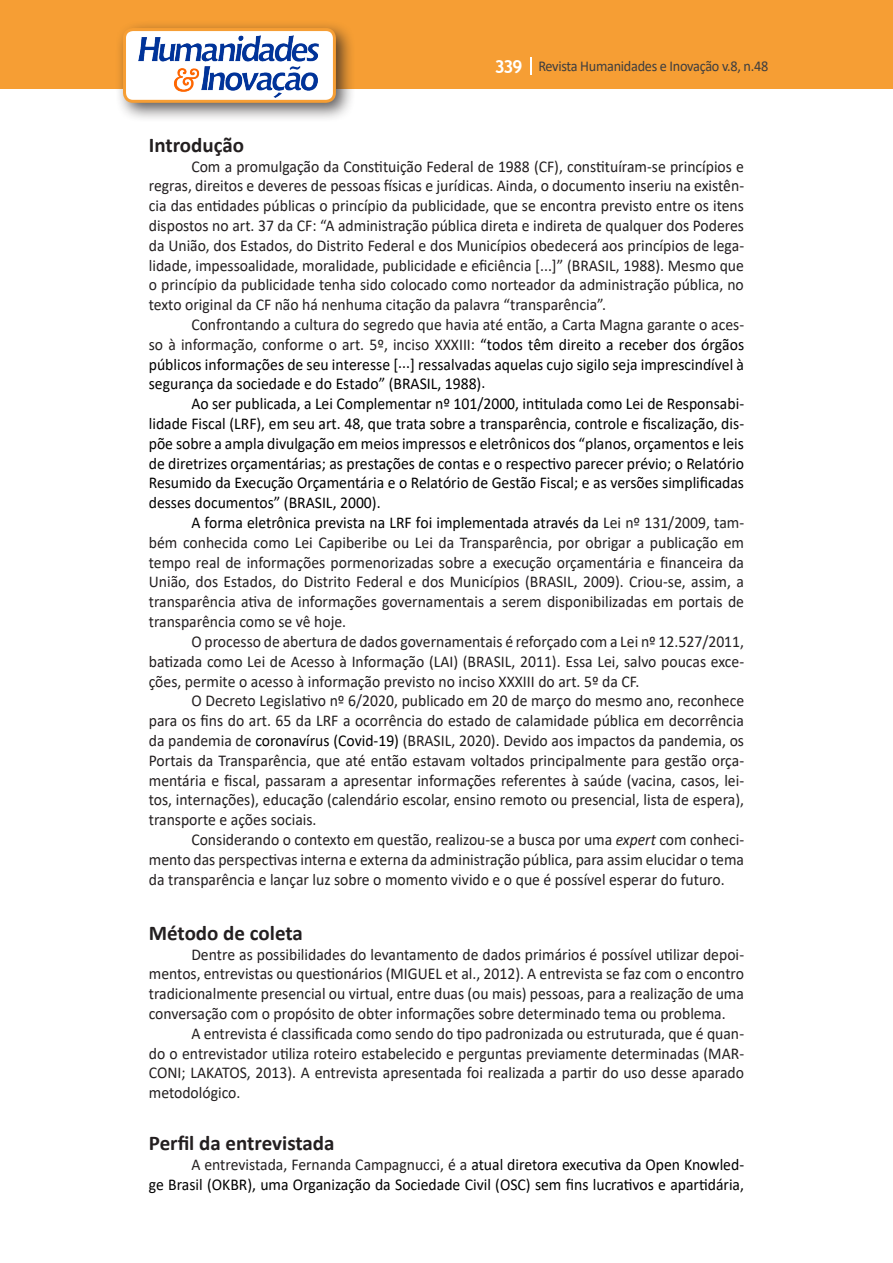
<style>
.page{position:relative;width:893px;height:1263px;background:#fff}
.page>*{position:absolute;margin:0;border:0;box-sizing:border-box;transform-origin:0 0}
.Titulo_2{font:700 21px "Calibri";color:#231f20}
.Texto{font:16.5px/19.8px "Calibri";color:#231f20;text-align:justify;scale:.95 1}
.Texto-2{font:16.5px/19.8px "Calibri";color:#000;text-align:justify;scale:.95 1}
.t1{font:15px "Calibri";letter-spacing:-.02em;color:#3e3e3f;scale:.95 1}
.s1{font-family:"Trebuchet MS";font-weight:700;font-size:18px;color:#fff}
.s2{color:#231f20}
.s3{color:#000}
.s4{font-style:italic}
</style>
<div class="page">
<div style="left:0;top:0;width:893px;height:88px;background:#f69e34"></div>
<svg style="left:530px;top:57px;width:2px;height:18px"></svg>
<div style="left:115px;top:20px;width:241px;height:103px;background:#231f20;opacity:.75"></div>
<div style="left:125px;top:30px;width:209px;height:71px;background:#fff;border-radius:9px"></div>
<img style="left:138px;top:35px;width:181px;height:62px">
<div style="left:123px;top:28px;width:213px;height:75px;border:3px solid #f69e34;border-radius:9px"></div>
<p class="t1" style="left:495px;top:56px;width:290px"><span class="s1">339</span> Revista Humanidades e Inovação v.8, n.48</p>
<p class="Titulo_2" style="left:149px;top:130px;width:97px">Introdução</p>
<p class="Texto" style="left:149px;top:156px;width:628px;text-indent:43px">Com a promulgação da Constituição Federal de 1988 (CF), constituíram-se princípios e regras, direitos e deveres de pessoas físicas e jurídicas. Ainda, o documento inseriu na existên&shy;cia das entidades públicas o princípio da publicidade, que se encontra previsto entre os itens dispostos no art. 37 da CF: “A administração pública direta e indireta de qualquer dos Poderes da União, dos Estados, do Distrito Federal e dos Municípios obedecerá aos princípios de lega&shy;lidade, impessoalidade, moralidade, publicidade e eficiência [...]” (BRASIL, 1988). Mesmo que o princípio da publicidade tenha sido colocado como norteador da administração pública, no texto original da CF não há nenhuma citação da palavra “transparência”.</p>
<p class="Texto-2" style="left:149px;top:314px;width:628px;text-indent:43px"><span class="s2">Confrontando a cultura do segredo que havia até então, a Carta Magna garante o aces&shy;so à informação, conforme o art. 5º, inciso XXXIII:</span> “todos têm direito a receber dos órgãos públicos informações de seu interesse [...] ressalvadas aquelas cujo sigilo seja imprescindível à segurança da sociedade e do Estado” (BRASIL, 1988).</p>
<p class="Texto-2" style="left:149px;top:393px;width:628px;text-indent:43px">Ao ser publicada, a Lei Complementar nº 101/2000, intitulada como Lei de Responsabi&shy;lidade Fiscal (LRF), em seu art. 48, que trata sobre a transparência, controle e fiscalização, dis&shy;põe sobre a ampla divulgação em meios impressos e eletrônicos dos “planos, orçamentos e leis de diretrizes orçamentárias; as prestações de contas e o respectivo parecer prévio; o Relatório Resumido da Execução Orçamentária e o Relatório de Gestão Fiscal; e as versões simplificadas desses documentos” (BRASIL, 2000).</p>
<p class="Texto" style="left:149px;top:512px;width:628px;text-indent:43px"><span class="s3">A forma eletrônica prevista na LRF foi implementada através da</span> Lei nº 131/2009, tam&shy;bém conhecida como Lei Capiberibe ou Lei da Transparência, por obrigar a publicação em tempo real de informações pormenorizadas sobre a execução orçamentária e financeira da União, dos Estados, do Distrito Federal e dos Municípios (BRASIL, 2009). Criou-se, assim, a transparência ativa de informações governamentais a serem disponibilizadas em portais de transparência como se vê hoje.</p>
<p class="Texto" style="left:149px;top:631px;width:628px;text-indent:43px">O processo de abertura de dados governamentais é reforçado com a Lei nº 12.527/2011, batizada como Lei de Acesso à Informação (LAI) (BRASIL, 2011). Essa Lei, salvo poucas exce&shy;ções, permite o acesso à informação previsto no inciso XXXIII do art. 5º da CF.</p>
<p class="Texto" style="left:149px;top:690px;width:628px;text-indent:43px">O Decreto Legislativo nº 6/2020, publicado em 20 de março do mesmo ano, reconhece para os fins do art. 65 da LRF a ocorrência do estado de calamidade pública em decorrência da pandemia de <span class="s3">coronavírus (Covid-19)</span> (BRASIL, 2020)<span class="s3">.</span> Devido aos impactos da pandemia, os Portais da Transparência, que até então estavam voltados principalmente para gestão orça&shy;mentária e fiscal, passaram a apresentar informações referentes à saúde (vacina, casos, lei&shy;tos, internações), educação (calendário escolar, ensino remoto ou presencial, lista de espera), transporte e ações sociais.</p>
<p class="Texto" style="left:149px;top:829px;width:628px;text-indent:43px">Considerando o contexto em questão, realizou-se a busca por uma <span class="s4">expert</span> com conheci&shy;mento das perspectivas interna e externa da administração pública, para assim elucidar o tema da transparência e lançar luz sobre o momento vivido e o que é possível esperar do futuro.</p>
<p class="Titulo_2" style="left:149px;top:918px;width:156px">Método de coleta</p>
<p class="Texto" style="left:149px;top:944px;width:628px;text-indent:43px">Dentre as possibilidades do levantamento de dados primários é possível utilizar depoi&shy;mentos, entrevistas ou questionários (MIGUEL et al., 2012). A entrevista se faz com o encontro tradicionalmente presencial ou virtual, entre duas (ou mais) pessoas, para a realização de uma conversação com o propósito de obter informações sobre determinado tema ou problema.</p>
<p class="Texto" style="left:149px;top:1023px;width:628px;text-indent:43px">A entrevista é classificada como sendo do tipo padronizada ou estruturada, que é quan&shy;do o entrevistador utiliza roteiro estabelecido e perguntas previamente determinadas (MAR-CONI; LAKATOS, 2013). A entrevista apresentada foi realizada a partir do uso desse aparado metodológico.</p>
<p class="Titulo_2" style="left:149px;top:1128px;width:187px">Perfil da entrevistada</p>
<p class="Texto-2" style="left:149px;top:1154px;width:628px;text-align:right"><span class="s2">A entrevistada, Fernanda Campagnucci, é a</span> atual diretora executiva da Open Knowled-<br>ge Brasil (OKBR), uma Organização da Sociedade Civil (OSC) sem fins lucrativos e apartidária,</p>
</div>
